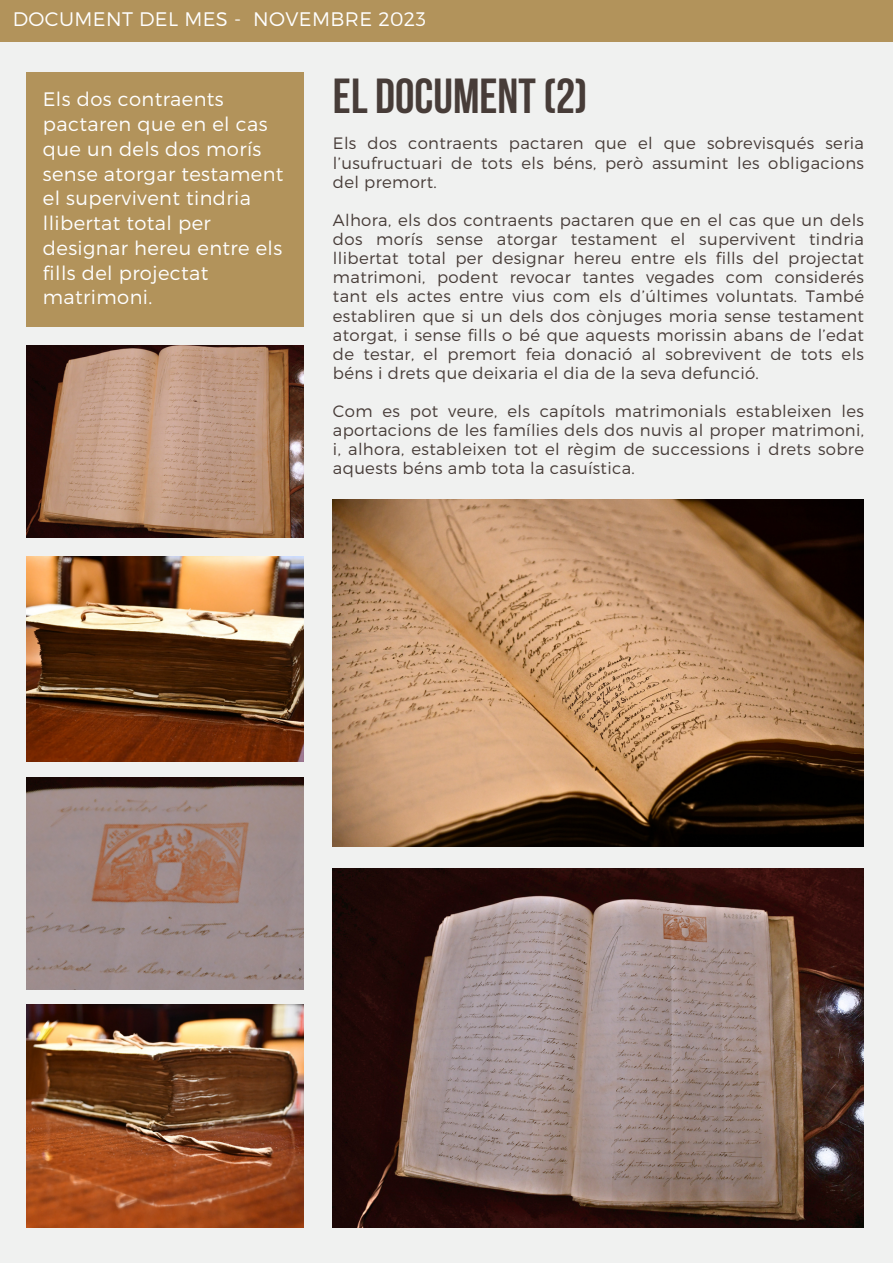
<style>
.page{position:relative;width:893px;height:1264px;background:#fff}
.page>*{position:absolute;margin:0;border:0;box-sizing:border-box;transform-origin:0 0}
.t1{font:700 48.9px "Bebas Neue";color:#473c38}
.t2{font:300 19.65px "Montserrat";letter-spacing:.02em;color:#fff}
.t3{font:300 19.5px/24.8px "Montserrat";letter-spacing:.02em;color:#fff}
.t4{font:300 16.5px/19px "Montserrat";letter-spacing:.02em;color:#473c38;text-align:justify}
</style>
<div class="page">
<div style="left:0;top:0;width:892px;height:1262px;background:#f0f1f0"></div>
<div style="left:0;top:0;width:892px;height:42px;background:#b2935b"></div>
<div style="left:27px;top:72px;width:277px;height:254px;background:#b2935b"></div>
<img style="left:27px;top:345px;width:276px;height:192px">
<img style="left:333px;top:868px;width:530px;height:359px">
<img style="left:333px;top:499px;width:530px;height:347px">
<img style="left:27px;top:556px;width:276px;height:205px">
<img style="left:27px;top:777px;width:276px;height:212px">
<img style="left:27px;top:1004px;width:276px;height:223px">
<p class="t2" style="left:13px;top:6px;width:415px">DOCUMENT DEL MES - NOVEMBRE 2023</p>
<p class="t3" style="left:43px;top:86px;width:242px">Els dos contraents pactaren que en el cas que un dels dos morís sense atorgar testament el supervivent tindria llibertat total per designar hereu entre els fills del projectat matrimoni.</p>
<p class="t1" style="left:333px;top:77px;width:256px">EL DOCUMENT(2)</p>
<p class="t4" style="left:333px;top:133px;width:532px">Els dos contraents pactaren que el que sobrevisqués seria l’usufructuari de tots els béns, però assumint les obligacions del premort.</p>
<p class="t4" style="left:333px;top:210px;width:532px">Alhora, els dos contraents pactaren que en el cas que un dels dos morís sense atorgar testament el supervivent tindria llibertat total per designar hereu entre els fills del projectat matrimoni, podent revocar tantes vegades com considerés tant els actes entre vius com els d’últimes voluntats. També establiren que si un dels dos cònjuges moria sense testament atorgat, i sense fills o bé que aquests morissin abans de l’edat de testar, el premort feia donació al sobrevivent de tots els béns i drets que deixaria el dia de la seva defunció.</p>
<p class="t4" style="left:333px;top:401px;width:532px">Com es pot veure, els capítols matrimonials estableixen les aportacions de les famílies dels dos nuvis al proper matrimoni, i, alhora, estableixen tot el règim de successions i drets sobre aquests béns amb tota la casuística.</p>
</div>
